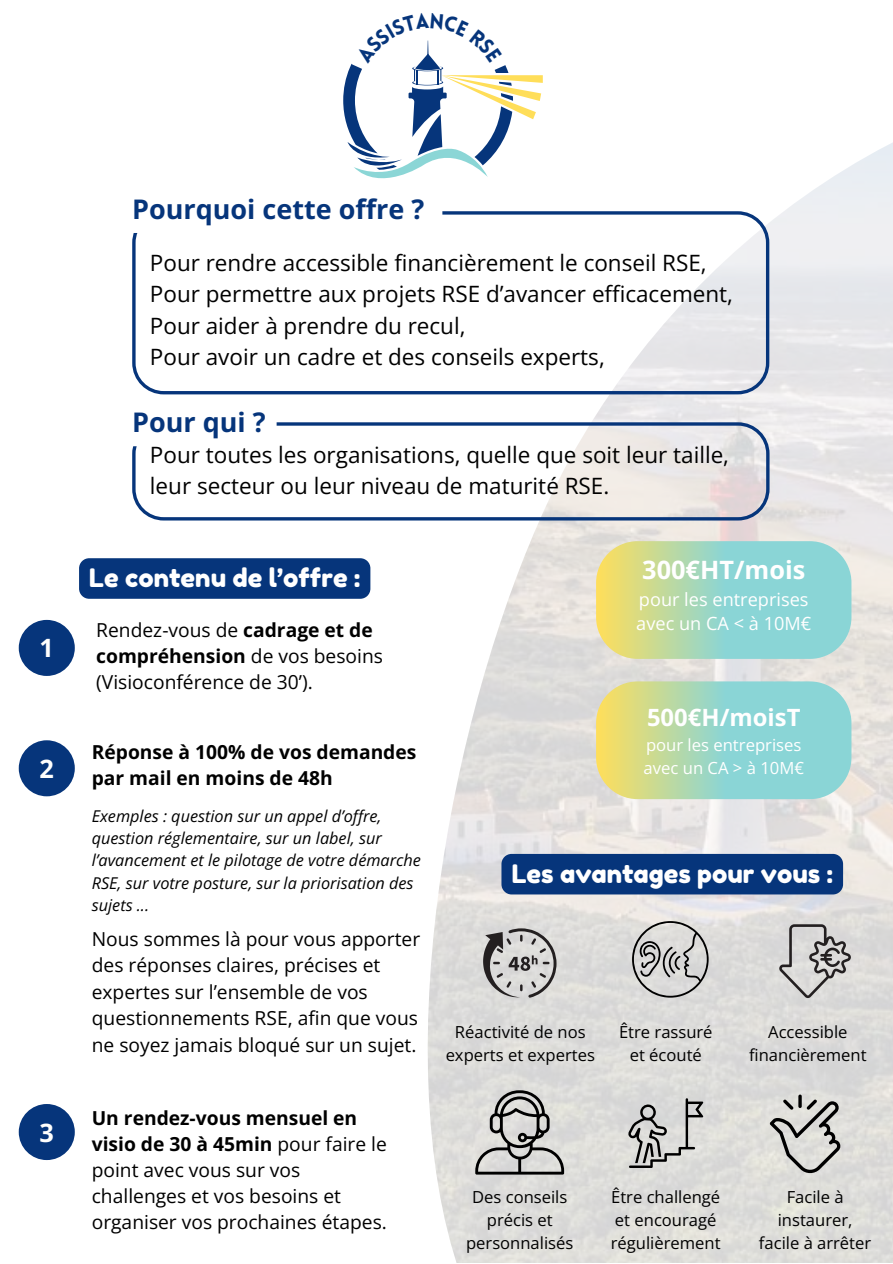
<style>
.page{position:relative;width:893px;height:1264px;background:#fff}
.page>*{position:absolute;margin:0;border:0;box-sizing:border-box;transform-origin:0 0}
.t1{font:700 27px "Open Sans";color:#06357b}
.t2{font:25.5px "Fredoka One";color:#fff}
.t3{font:700 25.35px "Open Sans";color:#fff}
.t4{font:700 25.2px "Open Sans";color:#fefefd}
.t5{font:700 23.85px "Open Sans";color:#fff}
.t6{font:22.5px/31.5px "Open Sans";color:#000}
.t7{font:19.2px/25.8px "Open Sans";color:#000}
.t8{font:700 19.2px/26.5px "Open Sans";color:#000}
.t9{font:18.15px/24.8px "Open Sans";color:#fff}
.t10{font:16.65px/22.8px "Open Sans";color:#000;text-align:center}
.t11{font:16.65px/22.5px "Open Sans";color:#fff}
.t12{font:italic 16.2px/22.4px "Open Sans";color:#000}
.s1{font-weight:700}
</style>
<div class="page">
<img style="left:380px;top:75px;width:512px;height:1187px">
<svg style="left:132px;top:211px;width:637px;height:183px"></svg>
<svg style="left:132px;top:422px;width:637px;height:98px"></svg>
<svg style="left:596px;top:541px;width:255px;height:118px;background:#a6d7b7"></svg>
<svg style="left:596px;top:681px;width:255px;height:118px;background:#a6d7b7"></svg>
<div style="left:19px;top:620px;width:56px;height:56px;background:#06357b;border-radius:50%"></div>
<svg style="left:483px;top:928px;width:73px;height:69px;background:#aeadac"></svg>
<svg style="left:779px;top:924px;width:71px;height:74px;background:#b9b7b6"></svg>
<svg style="left:632px;top:921px;width:76px;height:76px;background:#b9b8b7"></svg>
<svg style="left:628px;top:1098px;width:75px;height:69px;background:#b3b3b1"></svg>
<svg style="left:769px;top:1094px;width:71px;height:80px;background:#b8b7b4"></svg>
<svg style="left:475px;top:1090px;width:89px;height:84px;background:#adadab"></svg>
<div style="left:121px;top:398px;width:155px;height:48px;background:#fff;border-radius:12px"></div>
<div style="left:79px;top:558px;width:291px;height:40px;background:#06357b"></div>
<div style="left:501px;top:853px;width:342px;height:41px;background:#06357b;border-radius:10px"></div>
<div style="left:19px;top:740px;width:56px;height:56px;background:#06357b;border-radius:50%"></div>
<div style="left:19px;top:1103px;width:56px;height:56px;background:#06357b;border-radius:50%"></div>
<svg style="left:132px;top:40px;width:410px;height:193px"></svg>
<p class="t4" style="left:39px;top:630px;width:16px">1</p>
<p class="t4" style="left:39px;top:751px;width:16px">2</p>
<p class="t4" style="left:39px;top:1114px;width:16px">3</p>
<p class="t1" style="left:132px;top:190px;width:293px">Pourquoi cette offre ?</p>
<p class="t6" style="left:150px;top:246px;width:558px">Pour rendre accessible financièrement le conseil RSE,</p>
<p class="t6" style="left:150px;top:278px;width:584px">Pour permettre aux projets RSE d’avancer efficacement,</p>
<p class="t6" style="left:150px;top:309px;width:317px">Pour aider à prendre du recul,</p>
<p class="t6" style="left:150px;top:341px;width:456px">Pour avoir un cadre et des conseils experts,</p>
<p class="t1" style="left:132px;top:403px;width:135px">Pour qui ?</p>
<p class="t6" style="left:150px;top:438px;width:580px">Pour toutes les organisations, quelle que soit leur taille, leur secteur ou leur niveau de maturité RSE.</p>
<p class="t2" style="left:89px;top:562px;width:272px">Le contenu de l’offre :</p>
<p class="t7" style="left:96px;top:616px;width:288px">Rendez-vous de <span class="s1">cadrage et de compréhension</span> de vos besoins (Visioconférence de 30’).</p>
<p class="t8" style="left:92px;top:738px;width:326px">Réponse à 100% de vos demandes par mail en moins de 48h</p>
<p class="t12" style="left:92px;top:804px;width:331px">Exemples : question sur un appel d’offre, question réglementaire, sur un label, sur l’avancement et le pilotage de votre démarche RSE, sur votre posture, sur la priorisation des sujets ...</p>
<p class="t7" style="left:92px;top:924px;width:330px;line-height:26.5px">Nous sommes là pour vous apporter des réponses claires, précises et expertes sur l’ensemble de vos questionnements RSE, afin que vous ne soyez jamais bloqué sur un sujet.</p>
<p class="t7" style="left:92px;top:1105px;width:296px"><span class="s1">Un rendez-vous mensuel en visio de 30 à 45min</span> pour faire le point avec vous sur vos challenges et vos besoins et organiser vos prochaines étapes.</p>
<p class="t3" style="left:642px;top:551px;width:164px">300€HT/mois</p>
<p class="t9" style="left:636px;top:586px;width:176px">pour les entreprises avec un CA &lt; à 10M€</p>
<p class="t5" style="left:647px;top:700px;width:155px">500€H/moisT</p>
<p class="t11" style="left:643px;top:733px;width:162px">pour les entreprises avec un CA &gt; à 10M€</p>
<p class="t2" style="left:511px;top:857px;width:323px">Les avantages pour vous :</p>
<p class="t10" style="left:445px;top:1019px;width:151px">Réactivité de nos experts et expertes</p>
<p class="t10" style="left:619px;top:1019px;width:95px">Être rassuré et écouté</p>
<p class="t10" style="left:749px;top:1019px;width:119px">Accessible financièrement</p>
<p class="t10" style="left:466px;top:1185px;width:109px">Des conseils précis et personnalisés</p>
<p class="t10" style="left:610px;top:1185px;width:111px;text-align:left">Être challengé et encouragé régulièrement</p>
<p class="t10" style="left:758px;top:1185px;width:114px">Facile à instaurer, facile à arrêter</p>
</div>
